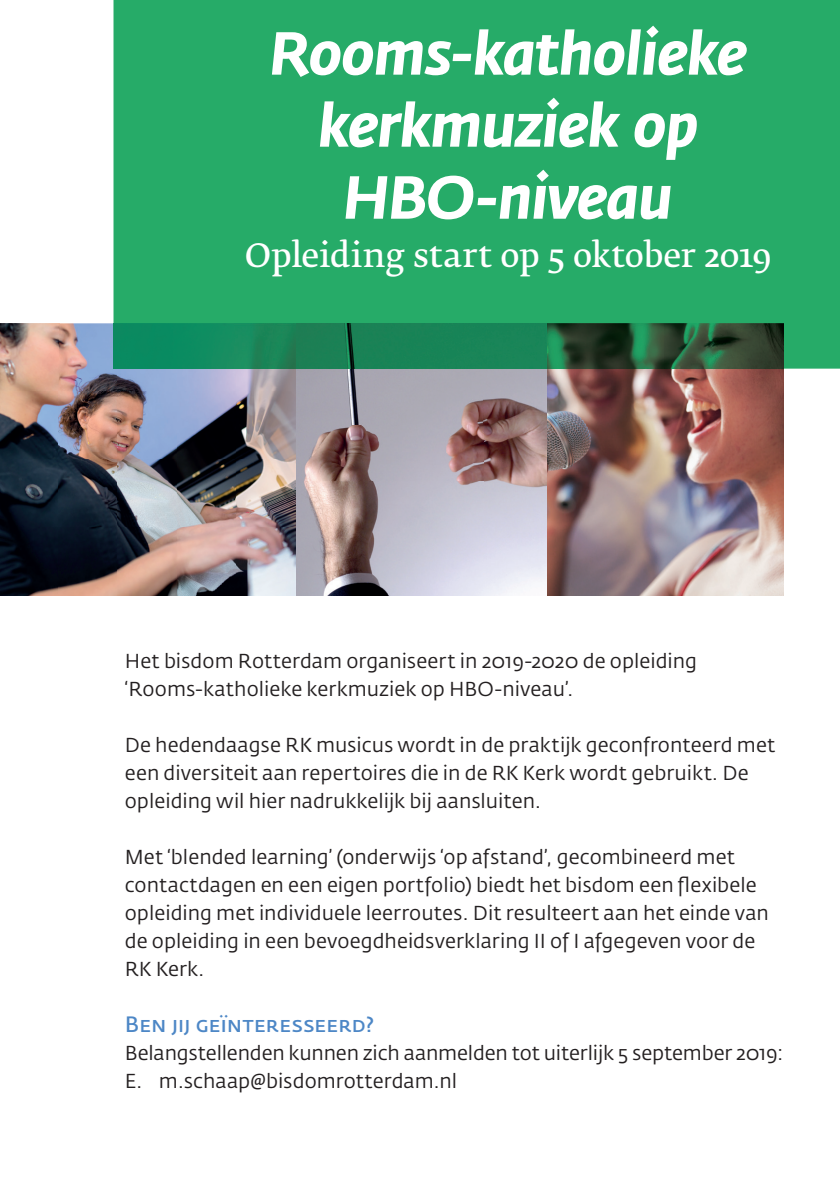
<style>
.page{position:relative;width:840px;height:1191px;background:#fff}
.page>*{position:absolute;margin:0;border:0;box-sizing:border-box;transform-origin:0 0}
.t1{font:italic 700 60px/72px "Fedra Sans Std";letter-spacing:-.01em;color:#fff;text-align:center}
.t2{font:32px "Fedra Serif B Pro";letter-spacing:-.005em;color:#fff}
.t3{font:22px "Fedra Sans Std";letter-spacing:-.015em;color:#4d87c6}
.t4{font:20px/28px "Fedra Sans Std";color:#231f20}
</style>
<div class="page">
<img style="left:295px;top:369px;width:487px;height:226px">
<div style="left:113px;top:0;width:726px;height:369px;background:#26ab68"></div>
<img style="left:118px;top:323px;width:664px;height:46px">
<img style="left:0;top:323px;width:118px;height:68px">
<img style="left:118px;top:369px;width:177px;height:22px">
<img style="left:0;top:391px;width:295px;height:204px">
<h1 class="t1" style="left:270px;top:18px;width:477px">Rooms-katholieke kerkmuziek op<br>HBO-niveau</h1>
<h2 class="t2" style="left:244px;top:235px;width:528px">Opleiding start op 5 oktober 2019</h2>
<p class="t4" style="left:125px;top:647px;width:573px">Het bisdom Rotterdam organiseert in 2019-2020 de opleiding ‘Rooms-katholieke kerkmuziek op HBO-niveau’.</p>
<p class="t4" style="left:125px;top:731px;width:651px">De hedendaagse RK musicus wordt in de praktijk geconfronteerd met een diversiteit aan repertoires die in de RK Kerk wordt gebruikt. De opleiding wil hier nadrukkelijk bij aansluiten.</p>
<p class="t4" style="left:125px;top:843px;width:645px">Met ‘blended learning’ (onderwijs ‘op afstand’, gecombineerd met contactdagen en een eigen portfolio) biedt het bisdom een flexibele opleiding met individuele leerroutes. Dit resulteert aan het einde van de opleiding in een bevoegdheidsverklaring II of I afgegeven voor de RK Kerk.</p>
<p class="t3" style="left:125px;top:1010px;width:251px">Ben jij geïnteresseerd?</p>
<p class="t4" style="left:125px;top:1039px;width:659px">Belangstellenden kunnen zich aanmelden tot uiterlijk 5 september 2019:<br>E. m.schaap@bisdomrotterdam.nl</p>
</div>
